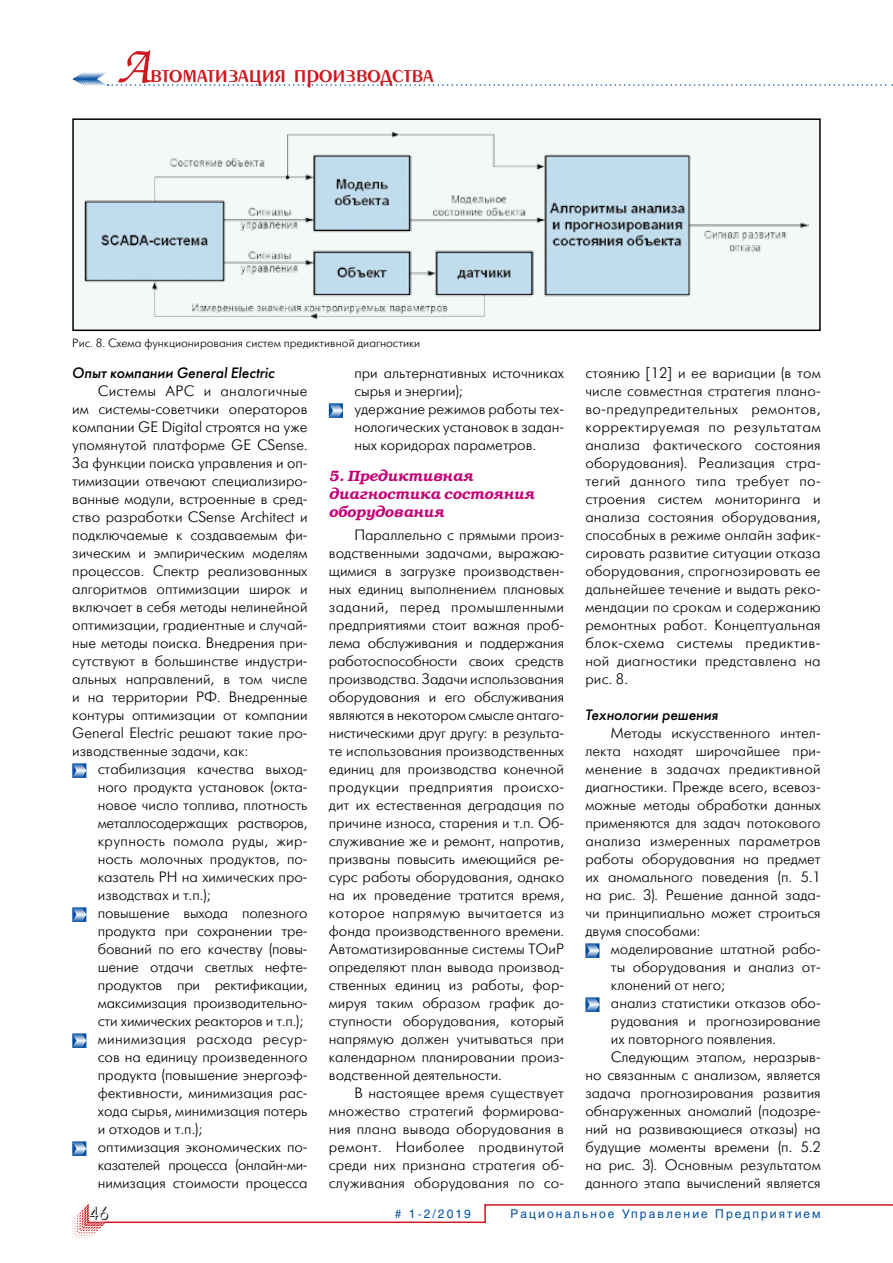
<style>
.page{position:relative;width:893px;height:1263px;background:#fff}
.page>*{position:absolute;margin:0;border:0;box-sizing:border-box;transform-origin:0 0}
.t1{font:27px "Penta Demi";color:#ce171e}
.t2{font:18px "Futuris Shadow C";color:#000}
.t3{font:15px/18px "Futuris Light C";color:#000;text-align:justify}
.t4{font:italic 600 15px/18px "Bookman C";color:#c40075}
.t5{font:italic 15px "Futuris C";color:#000}
.t6{font:12px "Futuris Light C";color:#000}
.t7{font:12px "Helios";letter-spacing:.17em;color:#034ea2}
.s1{font-family:"Zapf Chancery C";font-size:54px}
</style>
<div class="page">
<svg style="left:72px;top:1204px;width:34px;height:34px"></svg>
<svg style="left:484px;top:1206px;width:2px;height:15px"></svg>
<hr style="left:105px;top:1221px;width:381px;height:2px;background:#ce171e">
<hr style="left:484px;top:1204px;width:409px;height:2px;background:#ce171e">
<svg style="left:72px;top:72px;width:821px;height:14px"></svg>
<svg style="left:72px;top:763px;width:14px;height:15px"></svg>
<svg style="left:72px;top:907px;width:14px;height:15px"></svg>
<svg style="left:72px;top:1033px;width:14px;height:15px"></svg>
<svg style="left:72px;top:1141px;width:14px;height:15px"></svg>
<svg style="left:329px;top:403px;width:14px;height:15px"></svg>
<svg style="left:585px;top:943px;width:14px;height:15px"></svg>
<svg style="left:585px;top:997px;width:14px;height:15px"></svg>
<div style="left:73px;top:119px;width:747px;height:211px;background:#f3f9f7"></div>
<img style="left:85px;top:132px;width:723px;height:186px">
<div style="left:72px;top:118px;width:749px;height:213px;border:2px solid #000"></div>
<h1 class="t1" style="left:117px;top:60px;width:319px"><span class="s1">А</span>втоматизация производства</h1>
<p class="t6" style="left:72px;top:337px;width:349px">Рис. 8. Схема функционирования систем предиктивной диагностики</p>
<p class="t5" style="left:72px;top:364px;width:204px">Опыт компании General Electric</p>
<p class="t3" style="left:72px;top:382px;width:237px;text-indent:26px">Системы APC и аналогичные им системы-советчики операторов компании GE Digital строятся на уже упомянутой платформе GE CSense.<br>За функции поиска управления и оп&shy;тимизации отвечают специализиро&shy;ванные модули, встроенные в сред&shy;ство разработки CSense Architect и подключаемые к создаваемым фи&shy;зическим и эмпирическим моделям процессов. Спектр реализованных алгоритмов оптимизации широк и включает в себя методы нелинейной оптимизации, градиентные и случай&shy;ные методы поиска. Внедрения при&shy;сутствуют в большинстве индустри&shy;альных направлений, в том числе и на территории РФ. Внедренные контуры оптимизации от компании General Electric решают такие про&shy;изводственные задачи, как:</p>
<p class="t3" style="left:98px;top:760px;width:211px;text-align:left">стабилизация качества выход&shy;ного продукта установок (окта&shy;новое число топлива, плотность металлосодержащих растворов, крупность помола руды, жир&shy;ность молочных продуктов, по&shy;казатель PH на химических про&shy;изводствах и т.п.);<br>повышение выхода полезного продукта при сохранении тре&shy;бований по его качеству (повы&shy;шение отдачи светлых нефте&shy;продуктов при ректификации, максимизация производительно&shy;сти химических реакторов и т.п.); минимизация расхода ресур&shy;сов на единицу произведенного продукта (повышение энергоэф&shy;фективности, минимизация рас&shy;хода сырья, минимизация потерь и отходов и т.п.);<br>оптимизация экономических по&shy;казателей процесса (онлайн-ми&shy;нимизация стоимости процесса</p>
<p class="t3" style="left:354px;top:364px;width:211px;text-align:left">при альтернативных источниках сырья и энергии);<br>удержание режимов работы тех&shy;нологических установок в задан&shy;ных коридорах параметров.</p>
<p class="t4" style="left:329px;top:467px;width:207px">5. Предиктивная диагностика состояния оборудования</p>
<p class="t3" style="left:329px;top:526px;width:237px;text-indent:26px">Параллельно с прямыми произ&shy;водственными задачами, выражаю&shy;щимися в загрузке производствен&shy;ных единиц выполнением плановых заданий, перед промышленными предприятиями стоит важная проб&shy;лема обслуживания и поддержания работоспособности своих средств производства. Задачи использования оборудования и его обслуживания являются в некотором смысле антаго&shy;нистическими друг другу: в результа&shy;те использования производственных единиц для производства конечной продукции предприятия происхо&shy;дит их естественная деградация по причине износа, старения и т.п. Об&shy;служивание же и ремонт, напротив, призваны повысить имеющийся ре&shy;сурс работы оборудования, однако на их проведение тратится время, которое напрямую вычитается из фонда производственного времени.<br>Автоматизированные системы ТОиР определяют план вывода производ&shy;ственных единиц из работы, фор&shy;мируя таким образом график до&shy;ступности оборудования, который напрямую должен учитываться при календарном планировании произ&shy;водственной деятельности.</p>
<p class="t3" style="left:329px;top:1084px;width:237px;text-indent:26px">В настоящее время существует множество стратегий формирова&shy;ния плана вывода оборудования в ремонт. Наиболее продвинутой среди них признана стратегия об&shy;служивания оборудования по со-</p>
<p class="t3" style="left:585px;top:364px;width:237px">стоянию [12] и ее вариации (в том числе совместная стратегия плано&shy;во-предупредительных ремонтов, корректируемая по результатам анализа фактического состояния оборудования). Реализация стра&shy;тегий данного типа требует по&shy;строения систем мониторинга и анализа состояния оборудования, способных в режиме онлайн зафик&shy;сировать развитие ситуации отказа оборудования, спрогнозировать ее дальнейшее течение и выдать реко&shy;мендации по срокам и содержанию ремонтных работ. Концептуальная блок-схема системы предиктив&shy;ной диагностики представлена на рис. 8.</p>
<p class="t5" style="left:585px;top:706px;width:134px">Технологии решения</p>
<p class="t3" style="left:585px;top:724px;width:237px;text-indent:26px">Методы искусственного интел&shy;лекта находят широчайшее при&shy;менение в задачах предиктивной диагностики. Прежде всего, всевоз&shy;можные методы обработки данных применяются для задач потокового анализа измеренных параметров работы оборудования на предмет их аномального поведения (п. 5.1 на рис. 3). Решение данной зада&shy;чи принципиально может строиться двумя способами:</p>
<p class="t3" style="left:611px;top:940px;width:211px">моделирование штатной рабо-</p>
<p class="t3" style="left:611px;top:958px;width:211px">ты оборудования и анализ от-</p>
<p class="t3" style="left:611px;top:976px;width:116px">клонений от него;</p>
<p class="t3" style="left:611px;top:994px;width:211px">анализ статистики отказов обо-</p>
<p class="t3" style="left:611px;top:1012px;width:211px">рудования и прогнозирование</p>
<p class="t3" style="left:611px;top:1030px;width:167px">их повторного появления.</p>
<p class="t3" style="left:611px;top:1048px;width:211px">Следующим этапом, неразрыв-</p>
<p class="t3" style="left:585px;top:1066px;width:237px">но связанным с анализом, является</p>
<p class="t3" style="left:585px;top:1084px;width:237px">задача прогнозирования развития</p>
<p class="t3" style="left:585px;top:1102px;width:237px">обнаруженных аномалий (подозре-</p>
<p class="t3" style="left:585px;top:1120px;width:237px">ний на развивающиеся отказы) на</p>
<p class="t3" style="left:585px;top:1138px;width:237px">будущие моменты времени (п. 5.2</p>
<p class="t3" style="left:585px;top:1156px;width:237px">на рис. 3). Основным результатом</p>
<p class="t3" style="left:585px;top:1174px;width:237px">данного этапа вычислений является</p>
<p class="t2" style="left:89px;top:1204px;width:21px">46</p>
<p class="t7" style="left:395px;top:1207px;width:78px"># 1-2/2019</p>
<p class="t7" style="left:510px;top:1207px;width:312px">Рациональное Управление Предприятием</p>
</div>
